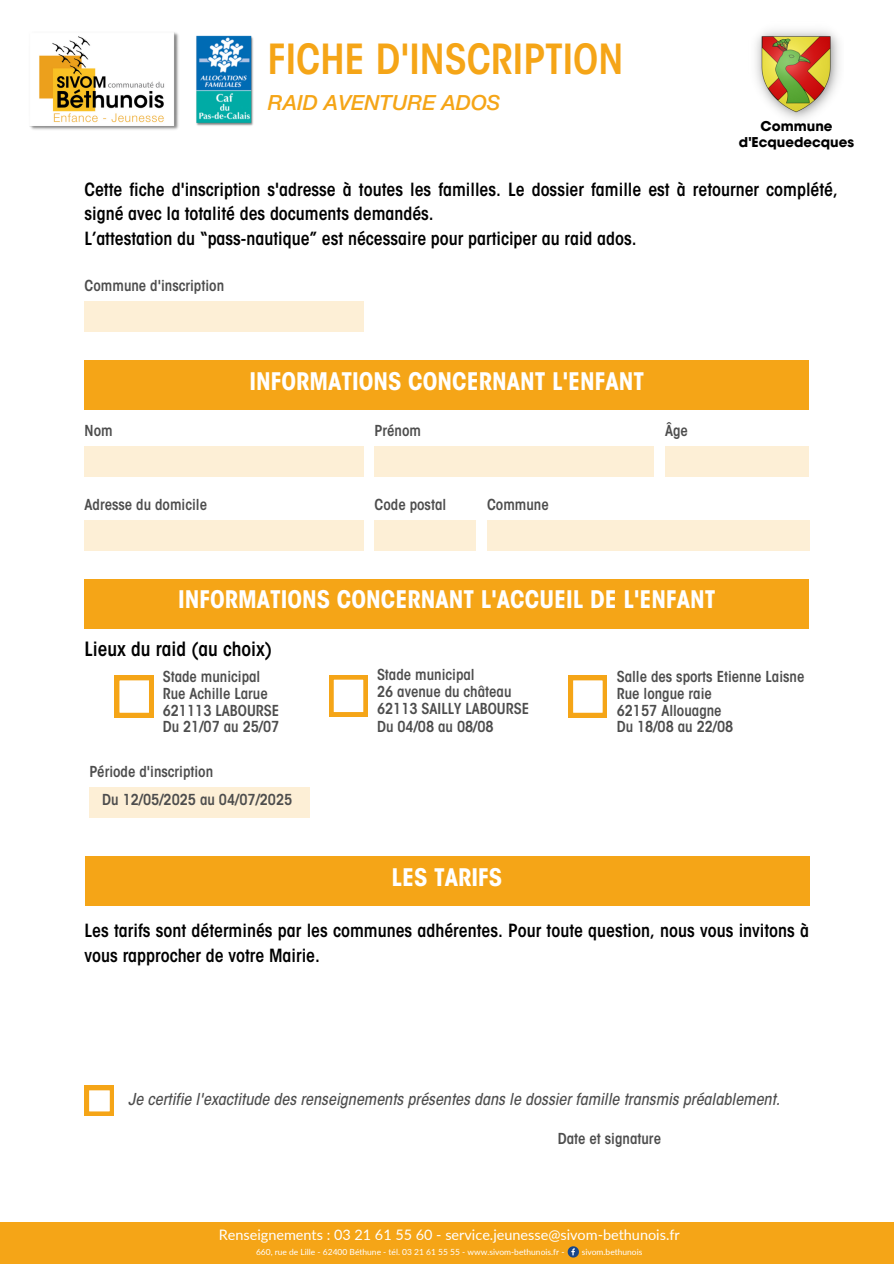
<style>
.page{position:relative;width:894px;height:1264px;background:#fff}
.page>*{position:absolute;margin:0;border:0;box-sizing:border-box;transform-origin:0 0}
.t1{font:600 condensed 41.1px "ITC Avant Garde Std";color:#f5a517}
.t2{font:700 condensed 24px "ITC Avant Garde Std";color:#fff}
.t3{font:italic 500 21px "Helvetica Neue Cyr";color:#f5a517}
.t4{font:600 condensed 19.5px "ITC Avant Garde Std";color:#000}
.t5{font:600 condensed 18px/24.8px "ITC Avant Garde Std";color:#000}
.t6{font:italic 500 condensed 16.35px "ITC Avant Garde Std";color:#4d4d4d}
.t7{font:600 condensed 15px "ITC Avant Garde Std";color:#4d4d4d}
.t8{font:14.4px "Lato";color:#fff}
.t9{font:700 13.5px/15.6px "ITC Avant Garde Std";color:#000;text-align:center}
.t10{font:8.4px "Lato";color:#fff}
</style>
<div class="page">
<img style="left:29px;top:32px;width:150px;height:98px">
<img style="left:196px;top:36px;width:57px;height:90px">
<div style="left:85px;top:579px;width:723px;height:49px;background:#f5a517"></div>
<div style="left:85px;top:301px;width:279px;height:31px;background:#fdefd6"></div>
<div style="left:0;top:1222px;width:893px;height:41px;background:#f5a517"></div>
<svg style="left:567px;top:1246px;width:11px;height:11px"></svg>
<div style="left:85px;top:360px;width:723px;height:49px;background:#f5a517"></div>
<div style="left:85px;top:446px;width:279px;height:31px;background:#fdefd6"></div>
<div style="left:374px;top:446px;width:279px;height:31px;background:#fdefd6"></div>
<div style="left:85px;top:520px;width:279px;height:31px;background:#fdefd6"></div>
<div style="left:665px;top:446px;width:143px;height:31px;background:#fdefd6"></div>
<div style="left:374px;top:520px;width:101px;height:31px;background:#fdefd6"></div>
<div style="left:487px;top:520px;width:321px;height:31px;background:#fdefd6"></div>
<svg style="left:115px;top:676px;width:38px;height:41px"></svg>
<div style="left:89px;top:787px;width:221px;height:31px;background:#fdefd6"></div>
<div style="left:85px;top:856px;width:724px;height:49px;background:#f5a517"></div>
<svg style="left:85px;top:1085px;width:29px;height:30px"></svg>
<div style="left:329px;top:675px;width:39px;height:41px;background:#f5a517"></div>
<svg style="left:333px;top:679px;width:31px;height:33px"></svg>
<div style="left:568px;top:676px;width:39px;height:41px;background:#f5a517"></div>
<svg style="left:573px;top:680px;width:30px;height:33px"></svg>
<img style="left:755px;top:30px;width:85px;height:90px">
<p class="t1" style="left:268px;top:44px;width:357px">FICHE D'INSCRIPTION</p>
<p class="t3" style="left:268px;top:95px;width:234px">RAID AVENTURE ADOS</p>
<h5 class="t9" style="left:738px;top:120px;width:117px">Commune d'Ecquedecques</h5>
<p class="t5" style="left:84px;top:179px;width:754px">Cette fiche d'inscription s'adresse à toutes les familles. Le dossier famille est à retourner complété, signé avec la totalité des documents demandés.<br>L’attestation du “pass-nautique” est nécessaire pour participer au raid ados.</p>
<p class="t7" style="left:85px;top:280px;width:141px">Commune d'inscription</p>
<h1 class="t2" style="left:249px;top:372px;width:396px">INFORMATIONS CONCERNANT L'ENFANT</h1>
<h3 class="t7" style="left:85px;top:425px;width:30px">Nom</h3>
<p class="t7" style="left:374px;top:425px;width:48px">Prénom</p>
<p class="t7" style="left:665px;top:425px;width:24px">Âge</p>
<h5 class="t7" style="left:85px;top:499px;width:124px">Adresse du domicile</h5>
<h2 class="t7" style="left:374px;top:499px;width:73px">Code postal</h2>
<p class="t7" style="left:487px;top:499px;width:63px">Commune</p>
<p class="t2" style="left:178px;top:590px;width:539px">INFORMATIONS CONCERNANT L'ACCUEIL DE L'ENFANT</p>
<h2 class="t4" style="left:85px;top:641px;width:189px">Lieux du raid (au choix)</h2>
<p class="t7" style="left:163px;top:670px;width:99px">Stade municipal</p>
<p class="t7" style="left:163px;top:687px;width:107px">Rue Achille Larue</p>
<p class="t7" style="left:163px;top:705px;width:118px">621113 LABOURSE</p>
<p class="t7" style="left:163px;top:720px;width:118px">Du 21/07 au 25/07</p>
<p class="t7" style="left:89px;top:766px;width:125px">Période d'inscription</p>
<h6 class="t7" style="left:102px;top:793px;width:191px">Du 12/05/2025 au 04/07/2025</h6>
<p class="t7" style="left:377px;top:668px;width:99px">Stade municipal</p>
<p class="t7" style="left:377px;top:686px;width:136px">26 avenue du château</p>
<p class="t7" style="left:377px;top:703px;width:154px">62113 SAILLY LABOURSE</p>
<p class="t7" style="left:377px;top:720px;width:118px">Du 04/08 au 08/08</p>
<p class="t7" style="left:616px;top:670px;width:189px">Salle des sports Etienne Laisne</p>
<p class="t7" style="left:616px;top:687px;width:97px">Rue longue raie</p>
<h2 class="t7" style="left:616px;top:705px;width:106px">62157 Allouagne</h2>
<h5 class="t7" style="left:616px;top:720px;width:118px">Du 18/08 au 22/08</h5>
<p class="t2" style="left:391px;top:867px;width:112px">LES TARIFS</p>
<p class="t5" style="left:85px;top:920px;width:725px">Les tarifs sont déterminés par les communes adhérentes. Pour toute question, nous vous invitons à vous rapprocher de votre Mairie.</p>
<p class="t6" style="left:128px;top:1092px;width:653px">Je certifie l'exactitude des renseignements présentes dans le dossier famille transmis préalablement.</p>
<h6 class="t7" style="left:557px;top:1133px;width:105px">Date et signature</h6>
<h4 class="t8" style="left:219px;top:1225px;width:462px">Renseignements : 03 21 61 55 60 - service.jeunesse@sivom-bethunois.fr</h4>
<p class="t10" style="left:256px;top:1247px;width:310px">660, rue de Lille - 62400 Béthune - tél. 03 21 61 55 55 - www.sivom-bethunois.fr -</p>
<p class="t10" style="left:581px;top:1247px;width:62px">sivom.bethunois</p>
</div>
